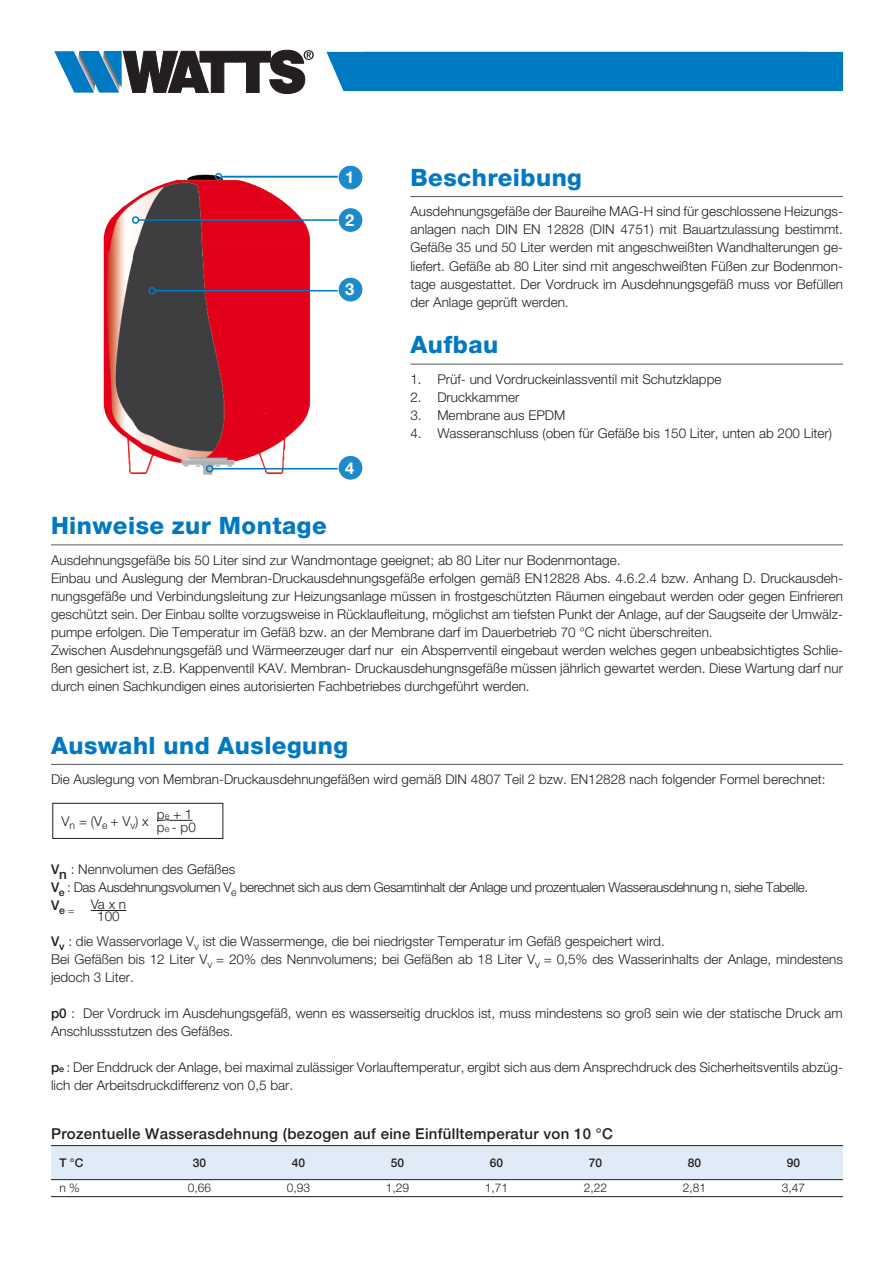
<style>
.page{position:relative;width:893px;height:1263px;background:#fff}
.page>*{position:absolute;margin:0;border:0;box-sizing:border-box;transform-origin:0 0}
.TS_HEADING_CHAPTER_BLUE_DE{font:800 24px "Helvetica Neue LT Std";letter-spacing:.02em;color:#0079c2}
.HEADING_DE{font:700 16.5px "Helvetica Neue LT Std";color:#fff}
.HEADING_DE_WEB{font:500 15px "Helvetica Neue LT Std";letter-spacing:.02em;color:#231f20}
.BODY_TEXT_DE{font:300 13.5px/18px "Helvetica Neue LT Std";color:#231f20}
.BODY_TEXT_DE-2{font:300 13.5px "Helvetica Neue LT Std";letter-spacing:-.03em;color:#231f20}
.BODY_TEXT_DE-3{font:500 13.5px "Helvetica Neue LT Std";color:#231f20}
.TABLE_BODY_TEXT_DE{font:300 12px "Helvetica Neue LT Std";color:#231f20}
.TABLE_BODY_TEXT_DE-2{font:500 12px "Helvetica Neue LT Std";color:#231f20}
.s1{font-size:9px}
.s2{font-weight:500}
.s3{font-weight:500;font-size:9px}
</style>
<div class="page">
<svg style="left:54px;top:50px;width:260px;height:44px"></svg>
<div style="left:326px;top:52px;width:517px;height:39px;background:#007ac2"></div>
<img style="left:103px;top:165px;width:260px;height:316px">
<hr style="left:222px;top:176px;width:117px;height:1px;background:#007ac2">
<div style="left:215px;top:173px;width:7px;height:7px;border:2px solid #007ac2;border-radius:50%"></div>
<hr style="left:139px;top:219px;width:200px;height:2px;background:#007ac2">
<div style="left:132px;top:216px;width:7px;height:8px;border:2px solid #007ac2;border-radius:50%"></div>
<hr style="left:155px;top:290px;width:189px;height:1px;background:#007ac2">
<div style="left:148px;top:287px;width:8px;height:7px;border:2px solid #007ac2;border-radius:50%"></div>
<hr style="left:213px;top:468px;width:130px;height:1px;background:#007ac2">
<div style="left:206px;top:465px;width:7px;height:7px;border:2px solid #007ac2;border-radius:50%"></div>
<div style="left:338px;top:277px;width:25px;height:25px;background:#1c8acb;border-radius:50%"></div>
<div style="left:338px;top:277px;width:25px;height:25px;border:1px solid #fff;border-radius:50%"></div>
<div style="left:338px;top:455px;width:25px;height:25px;background:#1c8acb;border-radius:50%"></div>
<div style="left:338px;top:455px;width:25px;height:25px;border:1px solid #fff;border-radius:50%"></div>
<div style="left:338px;top:208px;width:25px;height:24px;background:#1c8acb;border-radius:50%"></div>
<div style="left:338px;top:207px;width:25px;height:26px;border:1px solid #fff;border-radius:50%"></div>
<div style="left:338px;top:165px;width:25px;height:25px;background:#1c8acb;border-radius:50%"></div>
<div style="left:338px;top:165px;width:25px;height:25px;border:1px solid #fff;border-radius:50%"></div>
<hr style="left:51px;top:764px;width:792px;height:1px;background:#57585a">
<hr style="left:410px;top:196px;width:433px;height:1px;background:#57585a">
<hr style="left:410px;top:364px;width:433px;height:1px;background:#57585a">
<hr style="left:91px;top:910px;width:35px;height:1px;background:#231f20">
<svg style="left:157px;top:820px;width:35px;height:1px"></svg>
<div style="left:52px;top:803px;width:171px;height:36px;border:1px solid #231f20"></div>
<div style="left:51px;top:1146px;width:792px;height:33px;background:#e1ebf7"></div>
<hr style="left:51px;top:1145px;width:99px;height:1px;background:#231f20">
<hr style="left:150px;top:1145px;width:99px;height:1px;background:#231f20">
<hr style="left:249px;top:1145px;width:99px;height:1px;background:#231f20">
<hr style="left:348px;top:1145px;width:99px;height:1px;background:#231f20">
<hr style="left:447px;top:1145px;width:99px;height:1px;background:#231f20">
<hr style="left:546px;top:1145px;width:99px;height:1px;background:#231f20">
<hr style="left:645px;top:1145px;width:99px;height:1px;background:#231f20">
<hr style="left:744px;top:1145px;width:99px;height:1px;background:#231f20">
<hr style="left:51px;top:1179px;width:99px;height:1px;background:#231f20">
<hr style="left:150px;top:1179px;width:99px;height:1px;background:#231f20">
<hr style="left:249px;top:1179px;width:99px;height:1px;background:#231f20">
<hr style="left:348px;top:1179px;width:99px;height:1px;background:#231f20">
<hr style="left:447px;top:1179px;width:99px;height:1px;background:#231f20">
<hr style="left:546px;top:1179px;width:99px;height:1px;background:#231f20">
<hr style="left:645px;top:1179px;width:99px;height:1px;background:#231f20">
<hr style="left:744px;top:1179px;width:99px;height:1px;background:#231f20">
<hr style="left:51px;top:1196px;width:99px;height:1px;background:#231f20">
<hr style="left:150px;top:1196px;width:99px;height:1px;background:#231f20">
<hr style="left:249px;top:1196px;width:99px;height:1px;background:#231f20">
<hr style="left:348px;top:1196px;width:99px;height:1px;background:#231f20">
<hr style="left:447px;top:1196px;width:99px;height:1px;background:#231f20">
<hr style="left:546px;top:1196px;width:99px;height:1px;background:#231f20">
<hr style="left:645px;top:1196px;width:99px;height:1px;background:#231f20">
<hr style="left:744px;top:1196px;width:99px;height:1px;background:#231f20">
<hr style="left:51px;top:545px;width:792px;height:1px;background:#57585a">
<p class="HEADING_DE" style="left:345px;top:167px;width:11px">1</p>
<p class="HEADING_DE" style="left:345px;top:210px;width:11px">2</p>
<p class="HEADING_DE" style="left:345px;top:279px;width:11px">3</p>
<p class="HEADING_DE" style="left:345px;top:458px;width:11px">4</p>
<p class="TS_HEADING_CHAPTER_BLUE_DE" style="left:410px;top:163px;width:173px">Beschreibung</p>
<p class="BODY_TEXT_DE" style="left:410px;top:202px;width:434px;text-align:justify">Ausdehnungsgefäße der Baureihe MAG-H sind für geschlossene Heizungs&shy;anlagen nach DIN EN 12828 (DIN 4751) mit Bauartzulassung bestimmt.<br>Gefäße 35 und 50 Liter werden mit angeschweißten Wandhalterungen ge&shy;liefert. Gefäße ab 80 Liter sind mit angeschweißten Füßen zur Bodenmon&shy;tage ausgestattet. Der Vordruck im Ausdehnungsgefäß muss vor Befüllen der Anlage geprüft werden.</p>
<p class="TS_HEADING_CHAPTER_BLUE_DE" style="left:410px;top:330px;width:89px">Aufbau</p>
<p class="BODY_TEXT_DE" style="left:410px;top:370px;width:313px">1. Prüf- und Vordruckeinlassventil mit Schutzklappe</p>
<p class="BODY_TEXT_DE" style="left:410px;top:388px;width:111px">2. Druckkammer</p>
<p class="BODY_TEXT_DE" style="left:410px;top:406px;width:157px">3. Membrane aus EPDM</p>
<p class="BODY_TEXT_DE" style="left:410px;top:424px;width:423px">4. Wasseranschluss (oben für Gefäße bis 150 Liter, unten ab 200 Liter)</p>
<p class="TS_HEADING_CHAPTER_BLUE_DE" style="left:51px;top:511px;width:277px">Hinweise zur Montage</p>
<p class="BODY_TEXT_DE" style="left:51px;top:551px;width:571px">Ausdehnungsgefäße bis 50 Liter sind zur Wandmontage geeignet; ab 80 Liter nur Bodenmontage.</p>
<p class="BODY_TEXT_DE" style="left:51px;top:569px;width:793px;text-align:justify">Einbau und Auslegung der Membran-Druckausdehnungsgefäße erfolgen gemäß EN12828 Abs. 4.6.2.4 bzw. Anhang D. Druckausdeh&shy;nungsgefäße und Verbindungsleitung zur Heizungsanlage müssen in frostgeschützten Räumen eingebaut werden oder gegen Einfrieren geschützt sein. Der Einbau sollte vorzugsweise in Rücklaufleitung, möglichst am tiefsten Punkt der Anlage, auf der Saugseite der Umwälz&shy;pumpe erfolgen. Die Temperatur im Gefäß bzw. an der Membrane darf im Dauerbetrieb 70 °C nicht überschreiten.</p>
<p class="BODY_TEXT_DE" style="left:51px;top:641px;width:793px;text-align:justify">Zwischen Ausdehnungsgefäß und Wärmeerzeuger darf nur ein Absperrventil eingebaut werden welches gegen unbeabsichtigtes Schlie&shy;ßen gesichert ist, z.B. Kappenventil KAV. Membran- Druckausdehungnsgefäße müssen jährlich gewartet werden. Diese Wartung darf nur durch einen Sachkundigen eines autorisierten Fachbetriebes durchgeführt werden.</p>
<p class="TS_HEADING_CHAPTER_BLUE_DE" style="left:51px;top:731px;width:299px">Auswahl und Auslegung</p>
<p class="BODY_TEXT_DE" style="left:51px;top:770px;width:776px">Die Auslegung von Membran-Druckausdehnungefäßen wird gemäß DIN 4807 Teil 2 bzw. EN12828 nach folgender Formel berechnet:</p>
<p class="BODY_TEXT_DE" style="left:62px;top:811px;width:89px">V<sub>n</sub> = (V<sub>e</sub> + V<sub>v</sub>) x</p>
<p class="BODY_TEXT_DE" style="left:157px;top:805px;width:37px">p<span class="s1">e</span> + 1</p>
<p class="BODY_TEXT_DE" style="left:157px;top:818px;width:40px">p<span class="s1">e</span> - p0</p>
<p class="BODY_TEXT_DE" style="left:51px;top:860px;width:186px"><span class="s2">Vn</span> : Nennvolumen des Gefäßes</p>
<p class="BODY_TEXT_DE-2" style="left:51px;top:879px;width:759px"><span class="s2">V</span><sub>e</sub> : Das Ausdehnungsvolumen V<sub>e</sub> berechnet sich aus dem Gesamtinhalt der Anlage und prozentualen Wasserausdehnung n, siehe Tabelle.</p>
<p class="BODY_TEXT_DE-3" style="left:51px;top:897px;width:25px">V<sub>e</sub> <sub>=</sub></p>
<p class="BODY_TEXT_DE" style="left:51px;top:932px;width:615px"><span class="s2">V</span><sub>v</sub> : die Wasservorlage V<sub>v</sub> ist die Wassermenge, die bei niedrigster Temperatur im Gefäß gespeichert wird.</p>
<p class="BODY_TEXT_DE" style="left:51px;top:950px;width:793px">Bei Gefäßen bis 12 Liter V<sub>v</sub> = 20% des Nennvolumens; bei Gefäßen ab 18 Liter V<sub>v</sub> = 0,5% des Wasserinhalts der Anlage, mindestens jedoch 3 Liter.</p>
<p class="BODY_TEXT_DE" style="left:51px;top:1004px;width:793px"><span class="s2">p0</span> : Der Vordruck im Ausdehungsgefäß, wenn es wasserseitig drucklos ist, muss mindestens so groß sein wie der statische Druck am<br>Anschlussstutzen des Gefäßes.</p>
<p class="BODY_TEXT_DE" style="left:51px;top:1058px;width:793px"><span class="s2">p</span><span class="s3">e</span> : Der Enddruck der Anlage, bei maximal zulässiger Vorlauftemperatur, ergibt sich aus dem Ansprechdruck des Sicherheitsventils abzüg&shy;lich der Arbeitsdruckdifferenz von 0,5 bar.</p>
<p class="BODY_TEXT_DE" style="left:91px;top:895px;width:37px">Va x n</p>
<p class="BODY_TEXT_DE" style="left:97px;top:907px;width:24px">100</p>
<p class="HEADING_DE_WEB" style="left:51px;top:1125px;width:563px">Prozentuelle Wasserasdehnung (bezogen auf eine Einfülltemperatur von 10 °C</p>
<p class="TABLE_BODY_TEXT_DE-2" style="left:60px;top:1155px;width:25px">T °C</p>
<p class="TABLE_BODY_TEXT_DE-2" style="left:193px;top:1155px;width:15px">30</p>
<p class="TABLE_BODY_TEXT_DE-2" style="left:292px;top:1155px;width:15px">40</p>
<p class="TABLE_BODY_TEXT_DE-2" style="left:391px;top:1155px;width:15px">50</p>
<p class="TABLE_BODY_TEXT_DE-2" style="left:490px;top:1155px;width:15px">60</p>
<p class="TABLE_BODY_TEXT_DE-2" style="left:589px;top:1155px;width:15px">70</p>
<p class="TABLE_BODY_TEXT_DE-2" style="left:688px;top:1155px;width:15px">80</p>
<p class="TABLE_BODY_TEXT_DE-2" style="left:787px;top:1155px;width:15px">90</p>
<p class="TABLE_BODY_TEXT_DE" style="left:60px;top:1181px;width:22px">n %</p>
<p class="TABLE_BODY_TEXT_DE" style="left:188px;top:1181px;width:25px">0,66</p>
<p class="TABLE_BODY_TEXT_DE" style="left:287px;top:1181px;width:25px">0,93</p>
<p class="TABLE_BODY_TEXT_DE" style="left:386px;top:1181px;width:25px">1,29</p>
<p class="TABLE_BODY_TEXT_DE" style="left:485px;top:1181px;width:25px">1,71</p>
<p class="TABLE_BODY_TEXT_DE" style="left:584px;top:1181px;width:25px">2,22</p>
<p class="TABLE_BODY_TEXT_DE" style="left:683px;top:1181px;width:25px">2,81</p>
<p class="TABLE_BODY_TEXT_DE" style="left:782px;top:1181px;width:25px">3,47</p>
</div>
